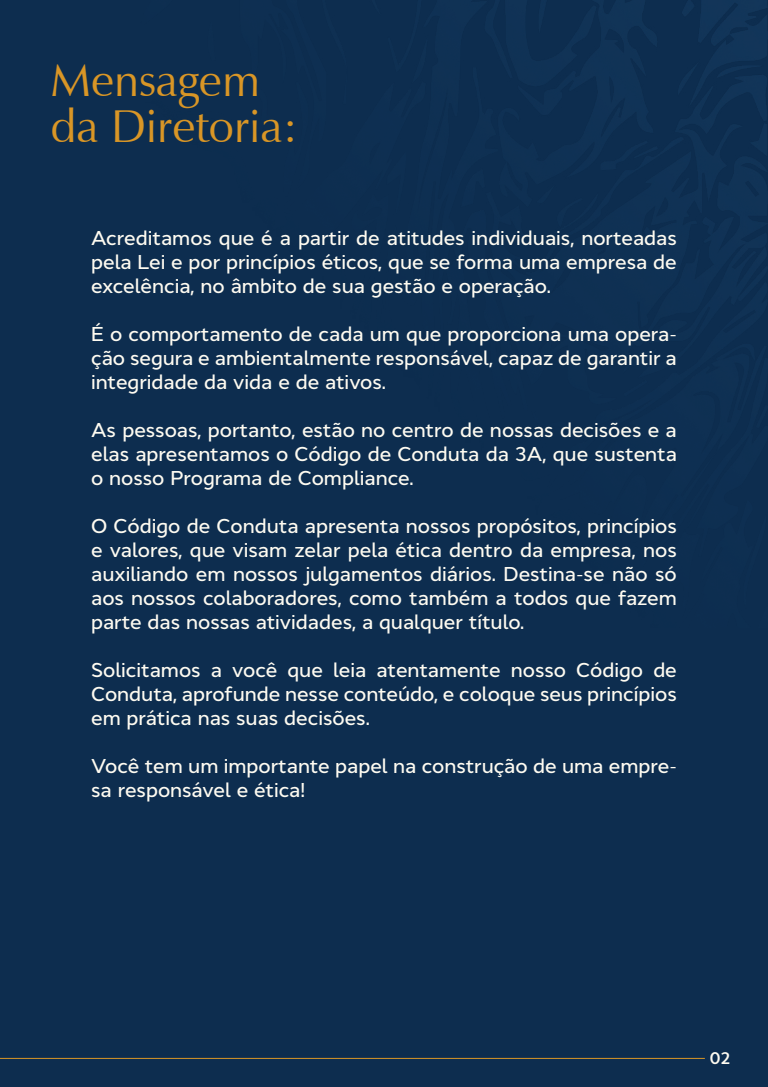
<style>
.page{position:relative;width:768px;height:1087px;background:#fff}
.page>*{position:absolute;margin:0;border:0;box-sizing:border-box;transform-origin:0 0}
.t1{font:46px/46px "Zapf Humanist 601 BT";color:#d99626}
.t2{font:500 20px/24px "Cyntho Next";color:#fefbf1;text-align:justify}
.t3{font:600 16.8px "Cyntho Next";color:#fefbf1}
</style>
<div class="page">
<div style="left:0;top:0;width:768px;height:1086px;background:#0d2d4f"></div>
<hr style="left:0;top:1057px;width:705px;height:1px;background:#d99626">
<h1 class="t1" style="left:51px;top:57px;width:249px">Mensagem da Diretoria:</h1>
<p class="t2" style="left:91px;top:226px;width:587px">Acreditamos que é a partir de atitudes individuais, norteadas pela Lei e por princípios éticos, que se forma uma empresa de excelência, no âmbito de sua gestão e operação.</p>
<p class="t2" style="left:91px;top:322px;width:587px">É o comportamento de cada um que proporciona uma opera&shy;ção segura e ambientalmente responsável, capaz de garantir a integridade da vida e de ativos.</p>
<p class="t2" style="left:91px;top:418px;width:587px">As pessoas, portanto, estão no centro de nossas decisões e a elas apresentamos o Código de Conduta da 3A, que sustenta o nosso Programa de Compliance.</p>
<p class="t2" style="left:91px;top:514px;width:587px">O Código de Conduta apresenta nossos propósitos, princípios e valores, que visam zelar pela ética dentro da empresa, nos auxiliando em nossos julgamentos diários. Destina-se não só aos nossos colaboradores, como também a todos que fazem parte das nossas atividades, a qualquer título.</p>
<p class="t2" style="left:91px;top:658px;width:587px">Solicitamos a você que leia atentamente nosso Código de Conduta, aprofunde nesse conteúdo, e coloque seus princípios em prática nas suas decisões.</p>
<p class="t2" style="left:91px;top:754px;width:587px">Você tem um importante papel na construção de uma empre&shy;sa responsável e ética!</p>
<p class="t3" style="left:710px;top:1047px;width:22px">02</p>
</div>
